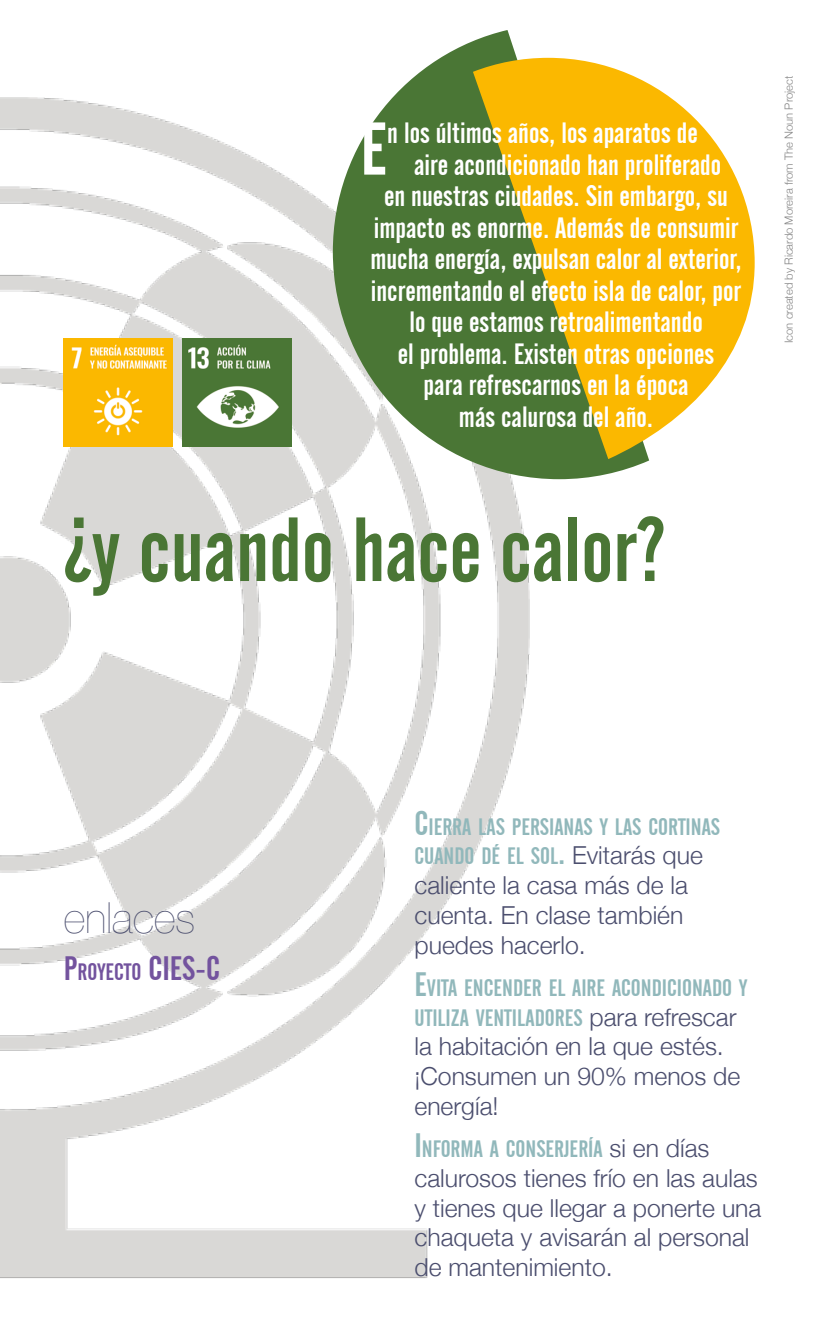
<style>
.page{position:relative;width:830px;height:1340px;background:#fff}
.page>*{position:absolute;margin:0;border:0;box-sizing:border-box;transform-origin:0 0}
.t1{font:90px "Alternate Gothic No 2 BT";color:#4a7635}
.t2{font:73.8px "Alternate Gothic No 2 BT";color:#fff}
.t3{font:200 42.75px "Helvetica Neue";color:#4b4e6e}
.t4{font:33.75px "Alternate Gothic No 2 BT";color:#73539e}
.t5{font:29.25px "Alternate Gothic No 2 BT";color:#fff}
.t6{font:300 24.75px/29.7px "Helvetica Neue";color:#4b4e6e}
.t7{font:23.62px/29.7px "Alternate Gothic No 2 BT";color:#91b8bb}
.t8{font:300 11.25px "Helvetica Neue";color:#878787}
.s1{font-size:23.62px}
.s2{font-size:33.75px}
.s3{font-family:"Helvetica Neue";font-weight:300;font-size:24.75px;color:#4b4e6e}
</style>
<div class="page">
<img style="left:0;top:98px;width:529px;height:1180px">
<svg style="left:333px;top:30px;width:316px;height:449px;fill:#4a7635"></svg>
<svg style="left:472px;top:58px;width:282px;height:401px;background:#d0b232"></svg>
<img style="left:64px;top:338px;width:108px;height:108px">
<img style="left:182px;top:338px;width:109px;height:108px">
<h2 class="t2" style="left:360px;top:108px;width:29px">E</h2>
<p class="t5" style="left:387px;top:117px;width:312px">n los últimos años, los aparatos de</p>
<p class="t5" style="left:414px;top:148px;width:308px">aire acondicionado han proliferado</p>
<p class="t5" style="left:384px;top:180px;width:345px">en nuestras ciudades. Sin embargo, su</p>
<p class="t5" style="left:373px;top:211px;width:366px">impacto es enorme. Además de consumir</p>
<p class="t5" style="left:370px;top:243px;width:372px">mucha energía, expulsan calor al exterior,</p>
<p class="t5" style="left:370px;top:274px;width:372px">incrementando el efecto isla de calor, por</p>
<p class="t5" style="left:409px;top:306px;width:295px">lo que estamos retroalimentando</p>
<p class="t5" style="left:397px;top:337px;width:318px">el problema. Existen otras opciones</p>
<p class="t5" style="left:423px;top:369px;width:266px">para refrescarnos en la época</p>
<p class="t5" style="left:458px;top:400px;width:196px">más calurosa del año.</p>
<h1 class="t1" style="left:64px;top:499px;width:602px">¿y cuando hace calor?</h1>
<p class="t8" style="left:779px;top:343px;width:269px;rotate:-90deg">Icon created by Ricardo Moreira from The Noun Project</p>
<h3 class="t3" style="left:64px;top:884px;width:133px">enlaces</h3>
<p class="t4" style="left:64px;top:949px;width:155px">P<span class="s1">ROYECTO</span> CIES-C</p>
<p class="t7" style="left:414px;top:812px;width:307px"><span class="s2">C</span>IERRA LAS PERSIANAS Y LAS CORTINAS<br>CUANDO DÉ EL SOL<span class="s2">.</span> <span class="s3">Evitarás que</span></p>
<p class="t6" style="left:414px;top:868px;width:275px">caliente la casa más de la cuenta. En clase también puedes hacerlo.</p>
<p class="t7" style="left:414px;top:973px;width:334px"><span class="s2">E</span>VITA ENCENDER EL AIRE ACONDICIONADO Y<br>UTILIZA VENTILADORES <span class="s3">para refrescar</span></p>
<p class="t6" style="left:414px;top:1029px;width:327px">la habitación en la que estés. ¡Consumen un 90% menos de energía!</p>
<p class="t7" style="left:414px;top:1134px;width:296px"><span class="s2">I</span> NFORMA A CONSERJERÍA <span class="s3">si en días</span></p>
<p class="t6" style="left:414px;top:1161px;width:348px">calurosos tienes frío en las aulas y tienes que llegar a ponerte una chaqueta y avisarán al personal de mantenimiento.</p>
</div>
